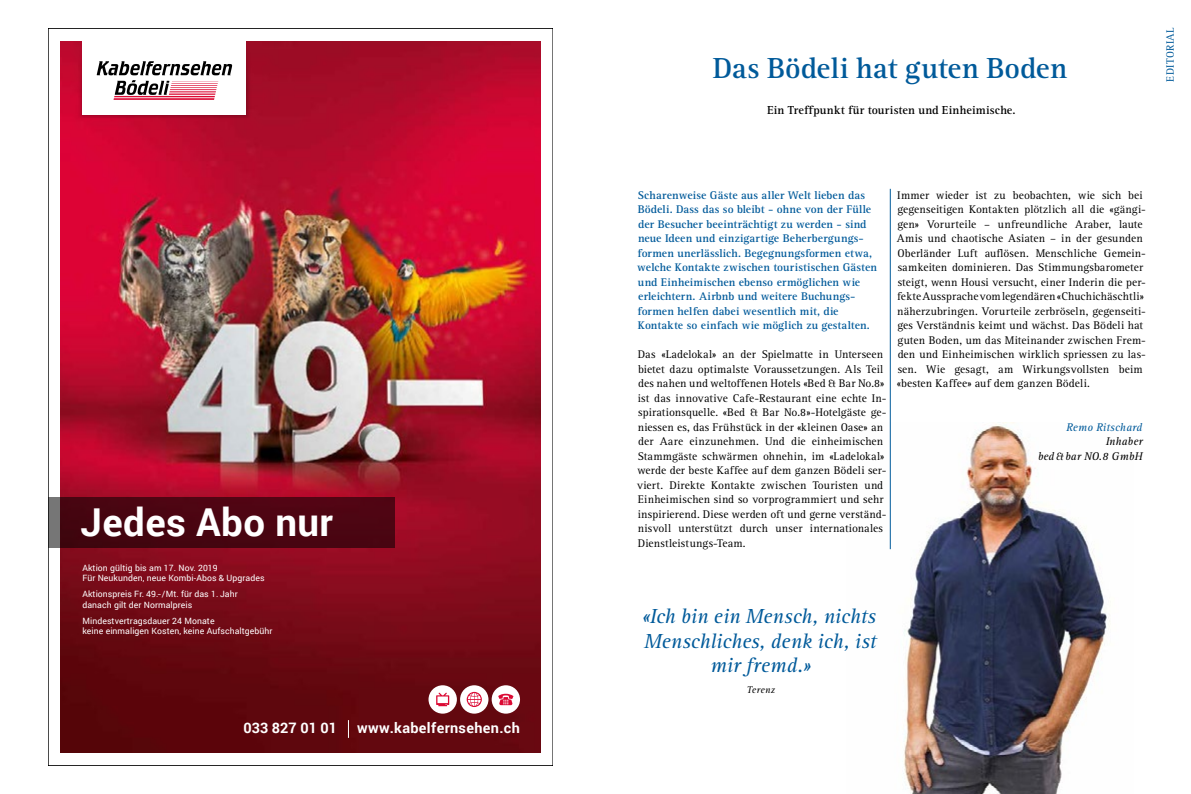
<style>
.page{position:relative;width:1191px;height:794px;background:#fff}
.page>*{position:absolute;margin:0;border:0;box-sizing:border-box;transform-origin:0 0}
.t1{font:700 38.4px "Roboto";letter-spacing:.01em;color:#fff}
.t2{font:700 30px "Rotis Serif";letter-spacing:-.005em;color:#005a9a}
.t3{font:italic 21px/24.6px "Rotis Serif";letter-spacing:-.005em;color:#005a9a;text-align:center}
.t4{font:700 14.4px "Roboto";letter-spacing:.025em;color:#fff}
.t5{font:700 14.4px "Roboto";color:#fff}
.t6{font:700 12px "Rotis Serif";letter-spacing:.015em;color:#000}
.t7{font:11.5px/14.5px "Rotis Serif";letter-spacing:.015em;color:#000}
.t8{font:700 11.5px/14.5px "Rotis Serif";letter-spacing:.01em;color:#005a9a}
.t9{font:italic 11.5px/14.5px "Rotis Serif";letter-spacing:.01em;color:#000;text-align:right}
.t10{font:italic 11.5px "Rotis Serif";letter-spacing:.005em;color:#005a9a}
.t11{font:11px "Rotis Serif";letter-spacing:.03em;color:#005a9a}
.t12{font:italic 10px "Rotis Serif";letter-spacing:.025em;color:#000}
.t13{font:8.6px/10.4px "Roboto";letter-spacing:.01em;color:#fff}
</style>
<div class="page">
<img style="left:61px;top:41px;width:479px;height:712px">
<img style="left:76px;top:41px;width:176px;height:80px">
<div style="left:82px;top:33px;width:164px;height:81px;background:#fff"></div>
<svg style="left:97px;top:61px;width:135px;height:39px"></svg>
<div style="left:48px;top:497px;width:347px;height:51px;background:#4a0512"></div>
<svg style="left:348px;top:720px;width:1px;height:18px"></svg>
<div style="left:491px;top:685px;width:29px;height:28px;background:#fff;border-radius:50%"></div>
<svg style="left:498px;top:693px;width:15px;height:12px"></svg>
<div style="left:460px;top:685px;width:28px;height:28px;background:#fff;border-radius:50%"></div>
<svg style="left:467px;top:692px;width:15px;height:15px"></svg>
<div style="left:428px;top:685px;width:29px;height:28px;background:#fff;border-radius:50%"></div>
<svg style="left:436px;top:692px;width:13px;height:14px"></svg>
<img style="left:889px;top:422px;width:221px;height:372px">
<hr style="left:890px;top:189px;width:1px;height:360px;background:#005a9a">
<h1 class="t1" style="left:80px;top:495px;width:254px">Jedes Abo nur</h1>
<p class="t13" style="left:82px;top:562px;width:184px">Aktion gültig bis am 17. Nov. 2019<br>Für Neukunden, neue Kombi-Abos &amp; Upgrades</p>
<p class="t13" style="left:82px;top:589px;width:157px">Aktionspreis Fr. 49.-/Mt. für das 1. Jahr danach gilt der Normalpreis</p>
<p class="t13" style="left:82px;top:615px;width:192px">Mindestvertragsdauer 24 Monate<br>keine einmaligen Kosten, keine Aufschaltgebühr</p>
<p class="t5" style="left:243px;top:718px;width:95px">033 827 01 01</p>
<p class="t4" style="left:357px;top:718px;width:164px">www.kabelfernsehen.ch</p>
<h2 class="t2" style="left:713px;top:50px;width:356px">Das Bödeli hat guten Boden</h2>
<p class="t6" style="left:767px;top:103px;width:250px">Ein Treffpunkt für touristen und Einheimische.</p>
<p class="t11" style="left:1164px;top:82px;width:56px;rotate:-90deg">EDITORIAL</p>
<p class="t8" style="left:637px;top:188px;width:241px">Scharenweise Gäste aus aller Welt lieben das Bödeli. Dass das so bleibt - ohne von der Fülle der Besucher beeinträchtigt zu werden - sind neue Ideen und einzigartige Beherbergungs&shy;formen unerlässlich. Begegnungsformen etwa, welche Kontakte zwischen touristischen Gästen und Einheimischen ebenso ermöglichen wie erleichtern. Airbnb und weitere Buchungs&shy;formen helfen dabei wesentlich mit, die Kontakte so einfach wie möglich zu gestalten.</p>
<p class="t7" style="left:637px;top:347px;width:251px">Das «Ladelokal» an der Spielmatte in Unterseen bietet dazu optimalste Voraussetzungen. Als Teil des nahen und weltoffenen Hotels «Bed &amp; Bar No.8» ist das innovative Cafe-Restaurant eine echte In&shy;spirationsquelle. «Bed &amp; Bar No.8»-Hotelgäste ge&shy;niessen es, das Frühstück in der «kleinen Oase» an der Aare einzunehmen. Und die einheimischen Stammgäste schwärmen ohnehin, im «Ladelokal» werde der beste Kaffee auf dem ganzen Bödeli ser&shy;viert. Direkte Kontakte zwischen Touristen und Einheimischen sind so vorprogrammiert und sehr inspirierend. Diese werden oft und gerne verständ&shy;nisvoll unterstützt durch unser internationales Dienstleistungs-Team.</p>
<p class="t7" style="left:896px;top:188px;width:251px">Immer wieder ist zu beobachten, wie sich bei gegenseitigen Kontakten plötzlich all die «gängi&shy;gen» Vorurteile – unfreundliche Araber, laute Amis und chaotische Asiaten – in der gesunden Oberländer Luft auflösen. Menschliche Gemein&shy;samkeiten dominieren. Das Stimmungsbarometer steigt, wenn Housi versucht, einer Inderin die per&shy;fekte Aussprache vom legendären «Chuchichäschtli» näherzubringen. Vorurteile zerbröseln, gegenseiti&shy;ges Verständnis keimt und wächst. Das Bödeli hat guten Boden, um das Miteinander zwischen Frem&shy;den und Einheimischen wirklich spriessen zu las&shy;sen. Wie gesagt, am Wirkungsvollsten beim «besten Kaffee» auf dem ganzen Bödeli.</p>
<p class="t10" style="left:1066px;top:420px;width:78px">Remo Ritschard</p>
<p class="t9" style="left:1038px;top:434px;width:106px">Inhaber<br>bed&amp;bar NO.8 GmbH</p>
<h3 class="t3" style="left:642px;top:604px;width:236px">«Ich bin ein Mensch, nichts<br>Menschliches, denk ich, ist mir fremd.»</h3>
<p class="t12" style="left:747px;top:684px;width:29px">Terenz</p>
</div>
